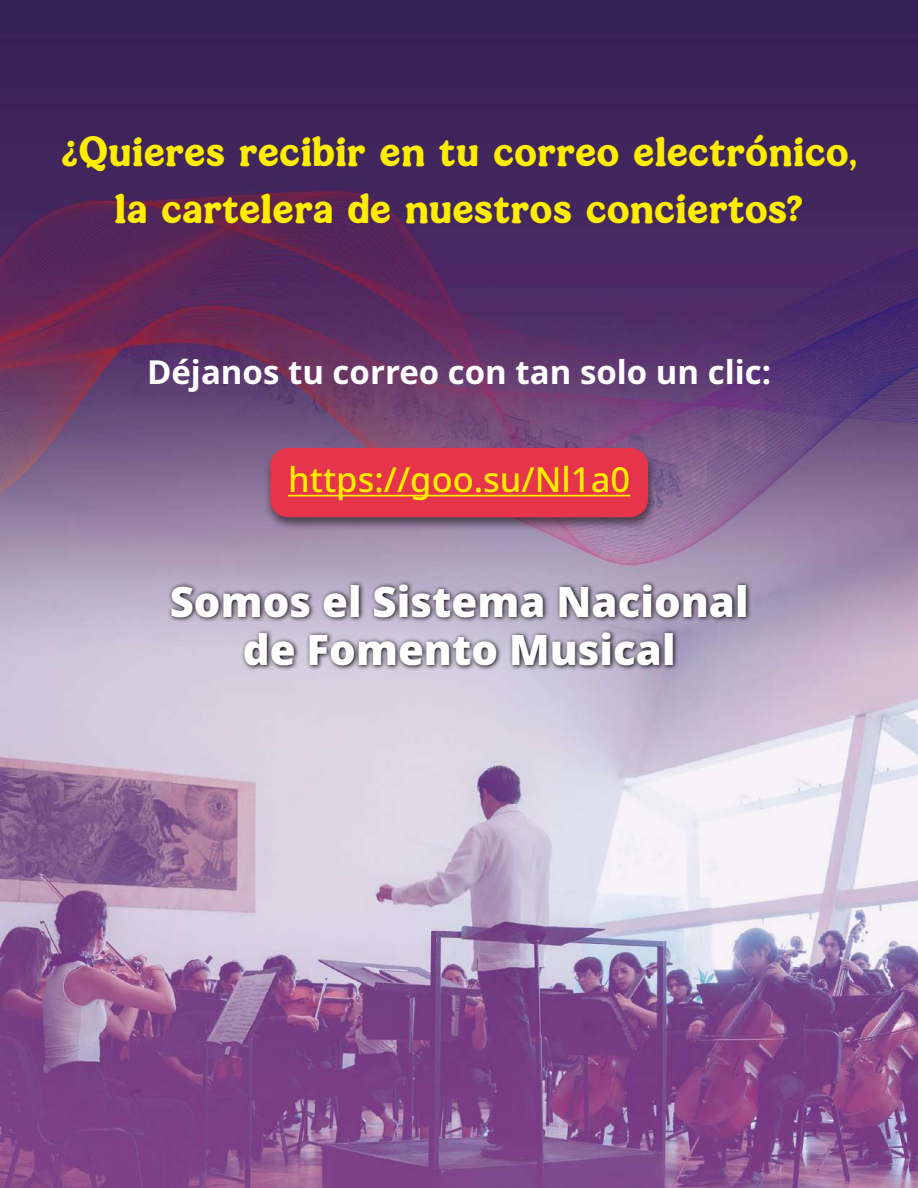
<style>
.page{position:relative;width:918px;height:1188px;background:#fff}
.page>*{position:absolute;margin:0;border:0;box-sizing:border-box;transform-origin:0 0}
.t1{font:900 42px/48px "Noto Sans";color:#fff;text-align:center}
.t2{font:700 37.5px/57px "Patria";color:#ffed00;text-align:center}
.t3{font:500 34.5px "Noto Sans";color:#ffed00}
.t4{font:700 33px "Noto Sans";color:#fff}
</style>
<div class="page">
<img style="left:0;top:0;width:918px;height:1188px">
<div style="left:263px;top:446px;width:395px;height:86px;background:#000;opacity:.5"></div>
<div style="left:270px;top:448px;width:378px;height:69px;background:#e6344a;border-radius:18px"></div>
<hr style="left:288px;top:495px;width:342px;height:1px;background:#ffed00">
<svg style="left:167px;top:580px;width:585px;height:91px;background:#898293"></svg>
<p class="t2" style="left:61px;top:123px;width:798px">¿Quieres recibir en tu correo electrónico, la cartelera de nuestros conciertos?</p>
<p class="t4" style="left:147px;top:349px;width:626px">Déjanos tu correo con tan solo un clic:</p>
<p class="t3" style="left:288px;top:455px;width:344px">https://goo.su/Nl1a0</p>
<p class="t1" style="left:170px;top:577px;width:580px">Somos el Sistema Nacional de Fomento Musical</p>
</div>
